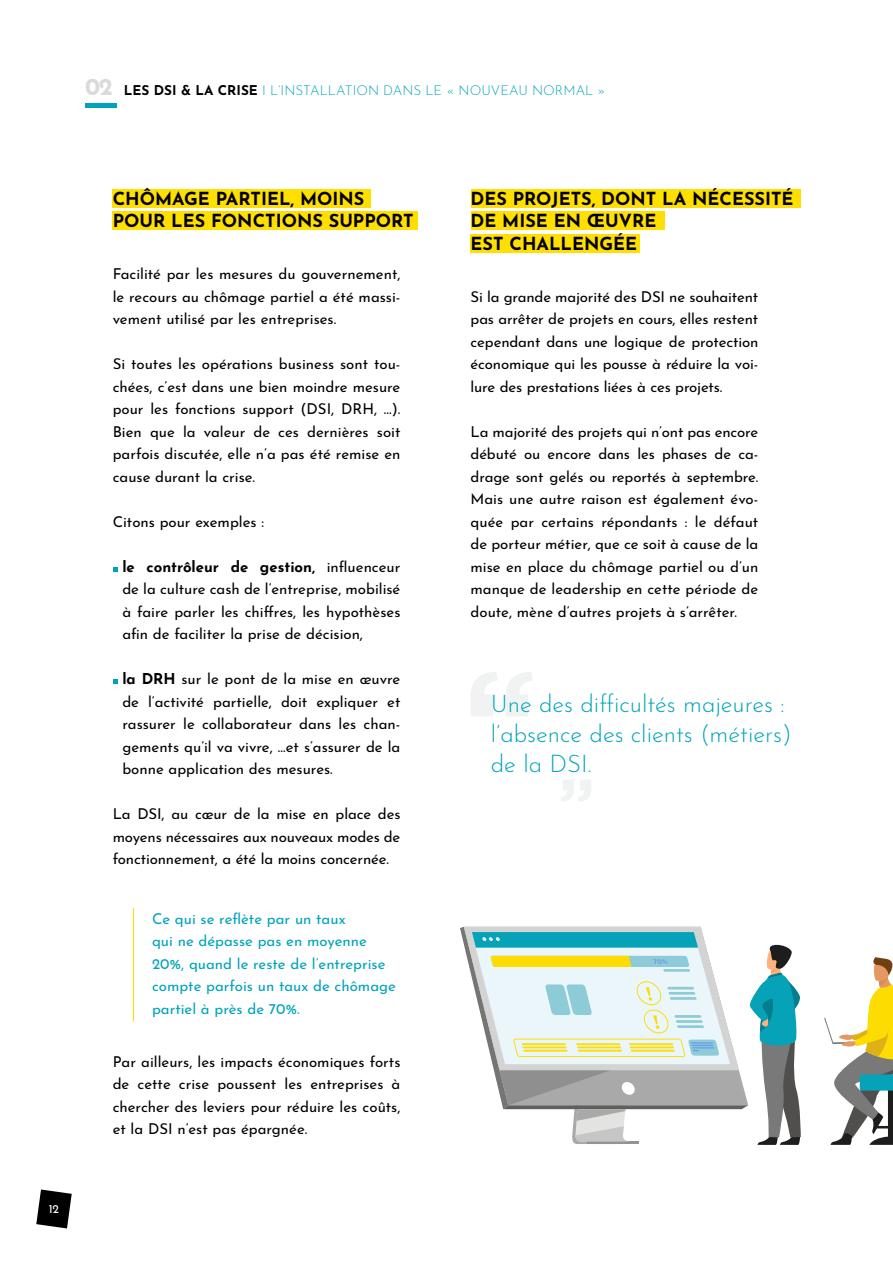
<style>
.page{position:relative;width:893px;height:1263px;background:#fff}
.page>*{position:absolute;margin:0;border:0;box-sizing:border-box;transform-origin:0 0}
.t1{font:300 24px/30px "Josefin Sans";color:#00a4ba}
.t2{font:700 18px/22.6px "Josefin Sans";color:#000}
.t3{font:15px/22.5px "Josefin Sans";color:#000;text-align:justify}
.t4{font:15px/22.5px "Josefin Sans";color:#00a4ba}
.t5{font:300 13.5px "Josefin Sans";color:#00a4ba}
.t6{font:12px "Josefin Sans";color:#fff}
.s1{font-weight:700;font-size:24px;color:#d9dad9}
.s2{font-weight:700;color:#000}
.s3{font-weight:700}
</style>
<div class="page">
<div style="left:113px;top:189px;width:258px;height:18px;background:#ffdf00"></div>
<svg style="left:113px;top:567px;width:5px;height:5px"></svg>
<svg style="left:113px;top:679px;width:5px;height:5px"></svg>
<div style="left:113px;top:212px;width:305px;height:18px;background:#ffdf00"></div>
<div style="left:471px;top:189px;width:329px;height:18px;background:#ffdf00"></div>
<div style="left:471px;top:212px;width:193px;height:18px;background:#ffdf00"></div>
<div style="left:85px;top:103px;width:32px;height:5px;background:#00a4ba"></div>
<hr style="left:133px;top:908px;width:1px;height:114px;background:#ffdf00">
<div style="left:471px;top:234px;width:169px;height:18px;background:#ffdf00"></div>
<svg style="left:471px;top:672px;width:62px;height:44px"></svg>
<svg style="left:561px;top:780px;width:30px;height:21px"></svg>
<svg style="left:824px;top:957px;width:69px;height:188px"></svg>
<svg style="left:460px;top:927px;width:341px;height:218px"></svg>
<svg style="left:36px;top:1189px;width:36px;height:39px"></svg>
<p class="t5" style="left:85px;top:80px;width:522px"><span class="s1">02</span> <span class="s2">LES DSI &amp; LA CRISE</span> I L’INSTALLATION DANS LE « NOUVEAU NORMAL »</p>
<p class="t6" style="left:49px;top:1199px;width:12px">12</p>
<p class="t2" style="left:113px;top:184px;width:253px">CHÔMAGE PARTIEL, MOINS</p>
<p class="t2" style="left:113px;top:207px;width:303px">POUR LES FONCTIONS SUPPORT</p>
<p class="t3" style="left:113px;top:261px;width:289px">Facilité par les mesures du gouvernement, le recours au chômage partiel a été massi&shy;vement utilisé par les entreprises.</p>
<p class="t3" style="left:113px;top:351px;width:289px">Si toutes les opérations business sont tou&shy;chées, c’est dans une bien moindre mesure pour les fonctions support (DSI, DRH, …).<br>Bien que la valeur de ces dernières soit parfois discutée, elle n’a pas été remise en cause durant la crise.</p>
<p class="t3" style="left:113px;top:508px;width:153px">Citons pour exemples :</p>
<p class="t3" style="left:122px;top:553px;width:280px"><span class="s3">le contrôleur de gestion,</span> influenceur de la culture cash de l’entreprise, mobilisé à faire parler les chiffres, les hypothèses afin de faciliter la prise de décision,</p>
<p class="t3" style="left:122px;top:666px;width:280px"><span class="s3">la DRH</span> sur le pont de la mise en œuvre de l’activité partielle, doit expliquer et rassurer le collaborateur dans les chan&shy;gements qu’il va vivre, …et s’assurer de la bonne application des mesures.</p>
<p class="t3" style="left:113px;top:801px;width:289px">La DSI, au cœur de la mise en place des moyens nécessaires aux nouveaux modes de fonctionnement, a été la moins concernée.</p>
<p class="t4" style="left:152px;top:905px;width:245px">Ce qui se reflète par un taux<br>qui ne dépasse pas en moyenne<br>20%, quand le reste de l’entreprise compte parfois un taux de chômage partiel à près de 70%.</p>
<p class="t3" style="left:113px;top:1048px;width:289px">Par ailleurs, les impacts économiques forts de cette crise poussent les entreprises à chercher des leviers pour réduire les coûts, et la DSI n’est pas épargnée.</p>
<p class="t2" style="left:471px;top:184px;width:324px">DES PROJETS, DONT LA NÉCESSITÉ<br>DE MISE EN ŒUVRE</p>
<p class="t2" style="left:471px;top:230px;width:168px">EST CHALLENGÉE</p>
<p class="t3" style="left:471px;top:283px;width:289px">Si la grande majorité des DSI ne souhaitent pas arrêter de projets en cours, elles restent cependant dans une logique de protection économique qui les pousse à réduire la voi&shy;lure des prestations liées à ces projets.</p>
<p class="t3" style="left:471px;top:418px;width:289px">La majorité des projets qui n’ont pas encore débuté ou encore dans les phases de ca&shy;drage sont gelés ou reportés à septembre.<br>Mais une autre raison est également évo&shy;quée par certains répondants : le défaut de porteur métier, que ce soit à cause de la mise en place du chômage partiel ou d’un manque de leadership en cette période de doute, mène d’autres projets à s’arrêter.</p>
<h1 class="t1" style="left:491px;top:686px;width:302px">Une des difficultés majeures : l’absence des clients (métiers) de la DSI.</h1>
</div>
